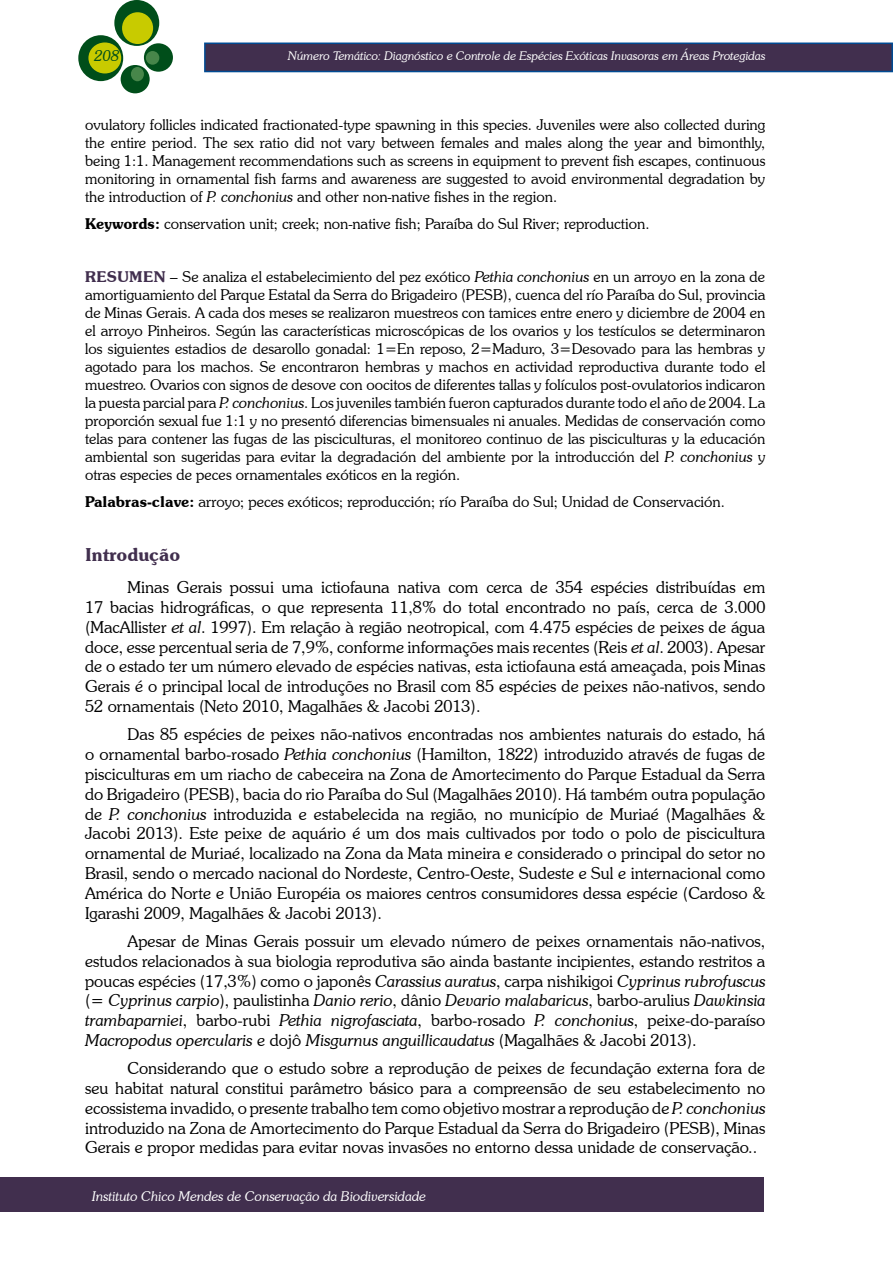
<style>
.page{position:relative;width:893px;height:1263px;background:#fff}
.page>*{position:absolute;margin:0;border:0;box-sizing:border-box;transform-origin:0 0}
.t1{font:600 18px "Souvenir IT Cby BT";color:#412f4e}
.t2{font:300 16.5px/19.8px "Souvenir IT Cby BT";color:#000;text-align:justify}
.t3{font:300 15px/18px "Souvenir IT Cby BT";color:#000;text-align:justify}
.t4{font:italic 300 15px "Souvenir IT Cby BT";color:#004e1a}
.t5{font:italic 300 13.5px "Souvenir IT Cby BT";color:#fff}
.t6{font:italic 300 12px "Souvenir IT Cby BT";color:#fff}
.s1{font-style:italic}
.s2{font-weight:600}
.s3{font-weight:600;color:#412f4e}
</style>
<div class="page">
<div style="left:205px;top:43px;width:687px;height:29px;background:#412f4e"></div>
<div style="left:204px;top:43px;width:689px;height:29px;border:2px solid #004b93"></div>
<div style="left:114px;top:0;width:45px;height:46px;background:#004e1a;border-radius:50%"></div>
<div style="left:78px;top:35px;width:45px;height:46px;background:#004e1a;border-radius:50%"></div>
<div style="left:144px;top:43px;width:29px;height:29px;background:#004e1a;border-radius:50%"></div>
<div style="left:121px;top:65px;width:29px;height:28px;background:#004e1a;border-radius:50%"></div>
<div style="left:122px;top:12px;width:31px;height:32px;background:#c8cb00;border-radius:50%"></div>
<div style="left:88px;top:42px;width:33px;height:31px;background:#c8cb00;border-radius:50%"></div>
<div style="left:146px;top:51px;width:13px;height:14px;background:#47864a;border-radius:50%"></div>
<div style="left:131px;top:67px;width:13px;height:14px;background:#47864a;border-radius:50%"></div>
<div style="left:0;top:1178px;width:764px;height:34px;background:#412f4e"></div>
<p class="t4" style="left:95px;top:46px;width:26px">208</p>
<p class="t6" style="left:288px;top:49px;width:479px">Número Temático: Diagnóstico e Controle de Espécies Exóticas Invasoras em Áreas Protegidas</p>
<p class="t3" style="left:85px;top:116px;width:682px">ovulatory follicles indicated fractionated-type spawning in this species. Juveniles were also collected during the entire period. The sex ratio did not vary between females and males along the year and bimonthly, being 1:1. Management recommendations such as screens in equipment to prevent fish escapes, continuous monitoring in ornamental fish farms and awareness are suggested to avoid environmental degradation by the introduction of <span class="s1">P. conchonius</span> and other non-native fishes in the region.</p>
<p class="t3" style="left:85px;top:214px;width:566px"><span class="s2">Keywords:</span> conservation unit; creek; non-native fish; Paraíba do Sul River; reproduction.</p>
<p class="t3" style="left:85px;top:267px;width:682px"><span class="s3">RESUMEN</span> – Se analiza el estabelecimiento del pez exótico <span class="s1">Pethia conchonius</span> en un arroyo en la zona de amortiguamiento del Parque Estatal da Serra do Brigadeiro (PESB), cuenca del río Paraíba do Sul, provincia de Minas Gerais. A cada dos meses se realizaron muestreos con tamices entre enero y diciembre de 2004 en el arroyo Pinheiros. Según las características microscópicas de los ovarios y los testículos se determinaron los siguientes estadios de desarollo gonadal: 1=En reposo, 2=Maduro, 3=Desovado para las hembras y agotado para los machos. Se encontraron hembras y machos en actividad reproductiva durante todo el muestreo. Ovarios con signos de desove con oocitos de diferentes tallas y folículos post-ovulatorios indicaron la puesta parcial para <span class="s1">P. conchonius</span>. Los juveniles también fueron capturados durante todo el año de 2004. La proporción sexual fue 1:1 y no presentó diferencias bimensuales ni anuales. Medidas de conservación como telas para contener las fugas de las pisciculturas, el monitoreo continuo de las pisciculturas y la educación ambiental son sugeridas para evitar la degradación del ambiente por la introducción del <span class="s1">P. conchonius</span> y otras especies de peces ornamentales exóticos en la región.</p>
<p class="t3" style="left:85px;top:492px;width:641px"><span class="s2">Palabras-clave:</span> arroyo; peces exóticos; reproducción; río Paraíba do Sul; Unidad de Conservación.</p>
<p class="t1" style="left:85px;top:543px;width:97px">Introdução</p>
<p class="t2" style="left:85px;top:577px;width:682px;text-indent:43px">Minas Gerais possui uma ictiofauna nativa com cerca de 354 espécies distribuídas em 17 bacias hidrográficas, o que representa 11,8% do total encontrado no país, cerca de 3.000 (MacAllister <span class="s1">et al</span>. 1997). Em relação à região neotropical, com 4.475 espécies de peixes de água doce, esse percentual seria de 7,9%, conforme informações mais recentes (Reis <span class="s1">et al</span>. 2003). Apesar de o estado ter um número elevado de espécies nativas, esta ictiofauna está ameaçada, pois Minas Gerais é o principal local de introduções no Brasil com 85 espécies de peixes não-nativos, sendo 52 ornamentais (Neto 2010, Magalhães &amp; Jacobi 2013).</p>
<p class="t2" style="left:85px;top:724px;width:682px;text-indent:43px">Das 85 espécies de peixes não-nativos encontradas nos ambientes naturais do estado, há o ornamental barbo-rosado <span class="s1">Pethia conchonius</span> (Hamilton, 1822) introduzido através de fugas de pisciculturas em um riacho de cabeceira na Zona de Amortecimento do Parque Estadual da Serra do Brigadeiro (PESB), bacia do rio Paraíba do Sul (Magalhães 2010). Há também outra população de <span class="s1">P. conchonius</span> introduzida e estabelecida na região, no município de Muriaé (Magalhães &amp; Jacobi 2013). Este peixe de aquário é um dos mais cultivados por todo o polo de piscicultura ornamental de Muriaé, localizado na Zona da Mata mineira e considerado o principal do setor no Brasil, sendo o mercado nacional do Nordeste, Centro-Oeste, Sudeste e Sul e internacional como América do Norte e União Européia os maiores centros consumidores dessa espécie (Cardoso &amp; Igarashi 2009, Magalhães &amp; Jacobi 2013).</p>
<p class="t2" style="left:85px;top:931px;width:682px;text-indent:43px">Apesar de Minas Gerais possuir um elevado número de peixes ornamentais não-nativos, estudos relacionados à sua biologia reprodutiva são ainda bastante incipientes, estando restritos a poucas espécies (17,3%) como o japonês <span class="s1">Carassius auratus</span>, carpa nishikigoi <span class="s1">Cyprinus rubrofuscus </span>(= <span class="s1">Cyprinus carpio</span>), paulistinha <span class="s1">Danio rerio</span>, dânio <span class="s1">Devario malabaricus</span>, barbo-arulius <span class="s1">Dawkinsia trambaparniei</span>, barbo-rubi <span class="s1">Pethia nigrofasciata</span>, barbo-rosado <span class="s1">P. conchonius</span>, peixe-do-paraíso <span class="s1">Macropodus opercularis</span> e dojô <span class="s1">Misgurnus anguillicaudatus</span> (Magalhães &amp; Jacobi 2013).</p>
<p class="t2" style="left:85px;top:1058px;width:682px;text-indent:43px">Considerando que o estudo sobre a reprodução de peixes de fecundação externa fora de seu habitat natural constitui parâmetro básico para a compreensão de seu estabelecimento no ecossistema invadido, o presente trabalho tem como objetivo mostrar a reprodução de <span class="s1">P. conchonius </span>introduzido na Zona de Amortecimento do Parque Estadual da Serra do Brigadeiro (PESB), Minas Gerais e propor medidas para evitar novas invasões no entorno dessa unidade de conservação..</p>
<p class="t5" style="left:92px;top:1188px;width:335px">Instituto Chico Mendes de Conservação da Biodiversidade</p>
</div>
